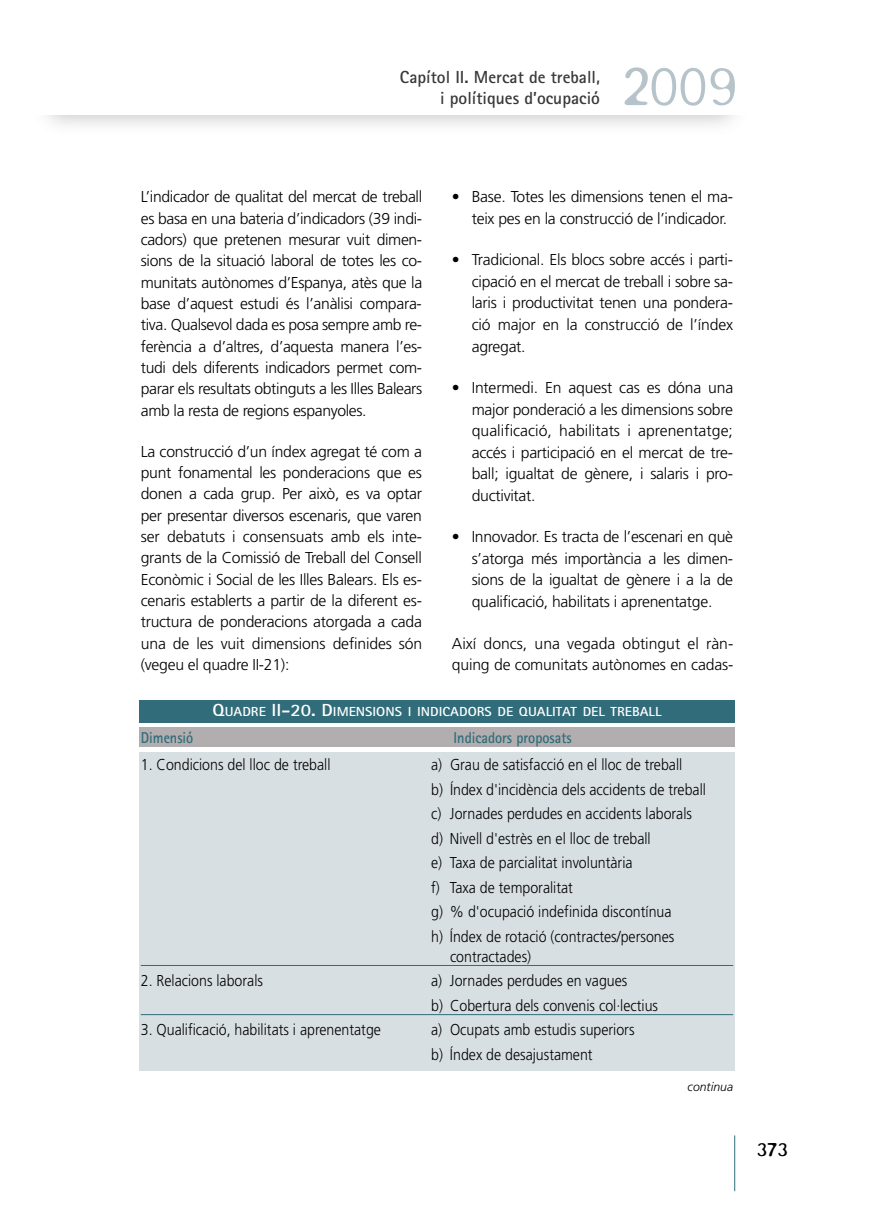
<style>
.page{position:relative;width:874px;height:1221px;background:#fff}
.page>*{position:absolute;margin:0;border:0;box-sizing:border-box;transform-origin:0 0}
.t1{font:300 61.07px "Blur";color:#b7c3ca}
.t2{font:300 21px "Blur";color:#020101}
.t3{font:700 17.5px/21px "Rotis Sans Serif";color:#3a3737;text-align:right}
.t4{font:300 15.75px/21.3px "Frutiger";color:#020101;text-align:justify}
.t5{font:300 15.75px/24.5px "Frutiger";color:#020101;scale:.9 1}
.t6{font:700 15.75px "Rotis Sans Serif";color:#316c7a;scale:.9 1}
.t7{font:700 13.12px "Rotis Sans Serif";color:#fff;scale:1.1 1}
.t8{font:italic 300 12.25px "Frutiger";color:#020101}
.s1{font-size:17.5px}
</style>
<div class="page">
<hr style="left:734px;top:1135px;width:1px;height:56px;background:#316c7a">
<div style="left:139px;top:700px;width:595px;height:22px;background:#316c7a"></div>
<div style="left:139px;top:752px;width:595px;height:318px;background:#d8dfe3"></div>
<div style="left:139px;top:727px;width:595px;height:20px;background:#b2aeaf"></div>
<hr style="left:141px;top:965px;width:591px;height:1px;background:#316c7a">
<hr style="left:141px;top:1014px;width:591px;height:1px;background:#316c7a">
<p class="t3" style="left:400px;top:69px;width:201px">Capítol II. Mercat de treball, i polítiques d’ocupació</p>
<h1 class="t1" style="left:621px;top:48px;width:116px">2009</h1>
<p class="t4" style="left:141px;top:187px;width:283px">L’indicador de qualitat del mercat de treball es basa en una bateria d’indicadors (39 indi&shy;cadors) que pretenen mesurar vuit dimen&shy;sions de la situació laboral de totes les co&shy;munitats autònomes d’Espanya, atès que la base d’aquest estudi és l’anàlisi compara&shy;tiva. Qualsevol dada es posa sempre amb re&shy;ferència a d’altres, d’aquesta manera l’es&shy;tudi dels diferents indicadors permet com&shy;parar els resultats obtinguts a les Illes Balears amb la resta de regions espanyoles.</p>
<p class="t4" style="left:141px;top:442px;width:283px">La construcció d’un índex agregat té com a punt fonamental les ponderacions que es donen a cada grup. Per això, es va optar per presentar diversos escenaris, que varen ser debatuts i consensuats amb els inte&shy;grants de la Comissió de Treball del Consell Econòmic i Social de les Illes Balears. Els es&shy;cenaris establerts a partir de la diferent es&shy;tructura de ponderacions atorgada a cada una de les vuit dimensions definides són (vegeu el quadre II-21):</p>
<p class="t4" style="left:471px;top:187px;width:263px;text-indent:-20px">• Base. Totes les dimensions tenen el ma&shy;teix pes en la construcció de l’indicador.</p>
<p class="t4" style="left:471px;top:250px;width:263px;text-indent:-20px">• Tradicional. Els blocs sobre accés i parti&shy;cipació en el mercat de treball i sobre sa&shy;laris i productivitat tenen una pondera&shy;ció major en la construcció de l’índex agregat.</p>
<p class="t4" style="left:471px;top:378px;width:263px;text-indent:-20px">• Intermedi. En aquest cas es dóna una major ponderació a les dimensions sobre qualificació, habilitats i aprenentatge; accés i participació en el mercat de tre&shy;ball; igualtat de gènere, i salaris i pro&shy;ductivitat.</p>
<p class="t4" style="left:471px;top:527px;width:263px;text-indent:-20px">• Innovador. Es tracta de l’escenari en què s’atorga més importància a les dimen&shy;sions de la igualtat de gènere i a la de qualificació, habilitats i aprenentatge.</p>
<p class="t4" style="left:451px;top:633px;width:283px">Així doncs, una vegada obtingut el ràn&shy;quing de comunitats autònomes en cadas-</p>
<p class="t7" style="left:212px;top:707px;width:409px"><span class="s1">Q</span>UADRE <span class="s1">II-20. D</span>IMENSIONS I INDICADORS DE QUALITAT DEL TREBALL</p>
<p class="t6" style="left:141px;top:732px;width:60px">Dimensió</p>
<p class="t6" style="left:453px;top:732px;width:132px">Indicadors proposats</p>
<p class="t5" style="left:141px;top:753px;width:212px">1. Condicions del lloc de treball</p>
<p class="t5" style="left:431px;top:753px;width:307px">a) Grau de satisfacció en el lloc de treball<br>b) Índex d'incidència dels accidents de treball c) Jornades perdudes en accidents laborals d) Nivell d'estrès en el lloc de treball<br>e) Taxa de parcialitat involuntària<br>f) Taxa de temporalitat<br>g) % d'ocupació indefinida discontínua<br>h) Índex de rotació (contractes/persones</p>
<p class="t5" style="left:450px;top:945px;width:92px">contractades)</p>
<p class="t5" style="left:141px;top:969px;width:137px">2. Relacions laborals</p>
<p class="t5" style="left:431px;top:969px;width:253px">a) Jornades perdudes en vagues<br>b) Cobertura dels convenis col·lectius</p>
<p class="t5" style="left:141px;top:1018px;width:268px">3. Qualificació, habilitats i aprenentatge</p>
<p class="t5" style="left:431px;top:1018px;width:227px">a) Ocupats amb estudis superiors b) Índex de desajustament</p>
<p class="t8" style="left:687px;top:1081px;width:47px">continua</p>
<h2 class="t2" style="left:756px;top:1136px;width:32px">373</h2>
</div>
